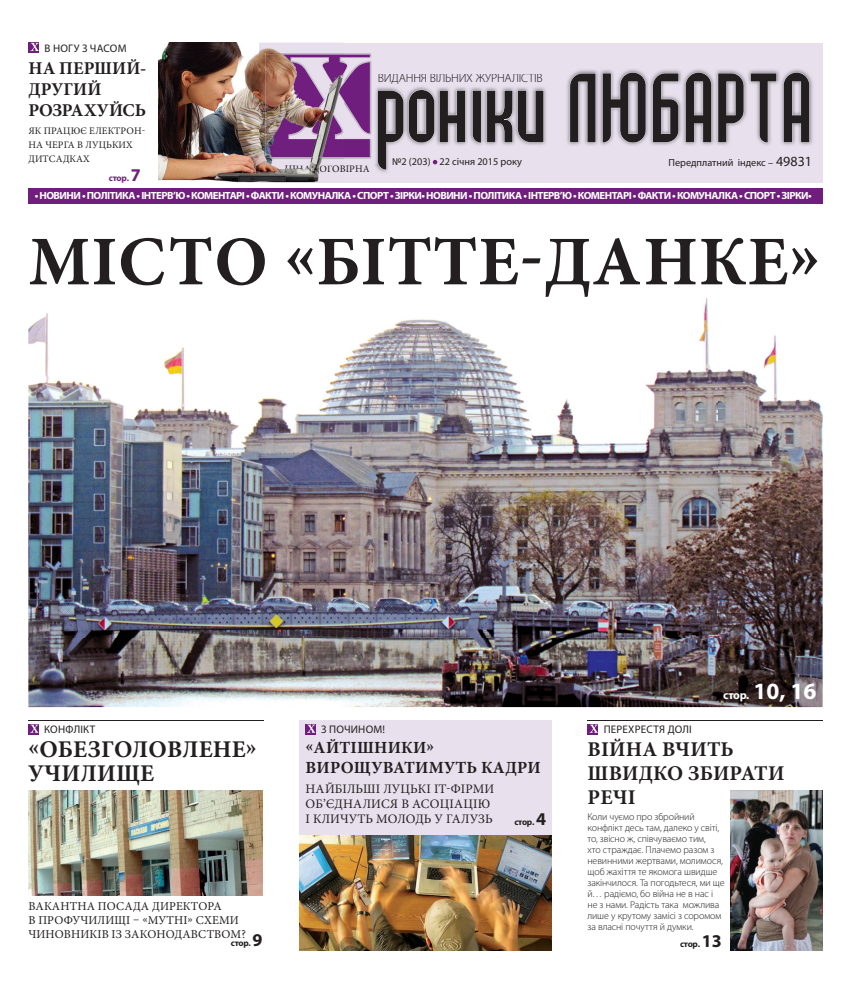
<style>
.page{position:relative;width:851px;height:993px;background:#fff}
.page>*{position:absolute;margin:0;border:0;box-sizing:border-box;transform-origin:0 0}
.t1{font:700 69.8px "Minion Pro";letter-spacing:.01em;color:#231f20}
.t2{font:700 24px/24px "Minion Pro";letter-spacing:.01em;color:#231f20}
.t3{font:700 21px/24px "Minion Pro";letter-spacing:.01em;color:#231f20}
.t4{font:700 18px/21px "Minion Pro";letter-spacing:.005em;color:#231f20}
.t5{font:700 17px/20px "Minion Pro";letter-spacing:.01em;color:#231f20}
.t6{font:13px/15px "Minion Pro";letter-spacing:.01em;color:#231f20}
.t7{font:300 12.3px "Myriad Pro";letter-spacing:-.02em;color:#231f20}
.t8{font:12px/14px "Minion Pro";letter-spacing:.01em;color:#231f20}
.t9{font:700 11.7px "Myriad Pro";color:#fff}
.t10{font:11px "Myriad Pro";letter-spacing:.02em;color:#231f20}
.t11{font:700 10.4px "Myriad Pro";letter-spacing:-.05em;color:#fff;scale:1.04 1}
.t12{font:10.3px "Myriad Pro";color:#231f20}
.t13{font:300 10px/11px "Myriad Pro";letter-spacing:-.005em;color:#231f20}
.t14{font:10px/14px "Minion Pro";letter-spacing:.01em;color:#231f20}
.t15{font:10px "Minion Pro";letter-spacing:.01em;color:#1e161c}
.t16{font:700 9px "Myriad Pro";letter-spacing:-.03em;color:#231f20}
.t17{font:700 9px "Myriad Pro";color:#701e7d}
.s1{font-size:18px}
.s2{color:#aeaba4}
.s3{color:#5d5b61}
.s4{color:#231f20}
.s5{font-size:14px}
.s6{font-size:23.4px}
</style>
<div class="page">
<div style="left:259px;top:43px;width:563px;height:139px;background:#e8e0ec"></div>
<img style="left:375px;top:69px;width:438px;height:103px">
<svg style="left:377px;top:72px;width:432px;height:98px"></svg>
<img style="left:344px;top:53px;width:28px;height:106px">
<img style="left:375px;top:69px;width:1px;height:95px">
<svg style="left:344px;top:54px;width:26px;height:103px"></svg>
<svg style="left:432px;top:160px;width:5px;height:4px"></svg>
<div style="left:28px;top:43px;width:11px;height:10px;background:#701e7d"></div>
<svg style="left:31px;top:43px;width:8px;height:8px"></svg>
<hr style="left:28px;top:720px;width:235px;height:1px;background:#231f20">
<hr style="left:587px;top:720px;width:235px;height:1px;background:#231f20">
<div style="left:299px;top:720px;width:253px;height:230px;background:#e8e0ec"></div>
<svg style="left:28px;top:724px;width:10px;height:10px"></svg>
<svg style="left:30px;top:724px;width:8px;height:8px"></svg>
<svg style="left:587px;top:724px;width:10px;height:10px"></svg>
<svg style="left:589px;top:724px;width:8px;height:8px"></svg>
<svg style="left:305px;top:724px;width:10px;height:10px"></svg>
<svg style="left:307px;top:724px;width:8px;height:8px"></svg>
<div style="left:28px;top:188px;width:794px;height:16px;background:#701e7d"></div>
<img style="left:28px;top:790px;width:234px;height:105px">
<img style="left:28px;top:298px;width:794px;height:408px">
<img style="left:159px;top:43px;width:185px;height:139px">
<img style="left:267px;top:54px;width:77px;height:103px">
<img style="left:285px;top:166px;width:59px;height:8px">
<img style="left:730px;top:790px;width:92px;height:160px">
<img style="left:299px;top:835px;width:253px;height:115px">
<p class="t10" style="left:45px;top:41px;width:83px">В НОГУ З ЧАСОМ</p>
<p class="t4" style="left:28px;top:57px;width:119px">НА ПЕРШИЙ-<br>ДРУГИЙ<br>РОЗРАХУЙСЬ</p>
<p class="t14" style="left:28px;top:124px;width:118px">ЯК ПРАЦЮЄ ЕЛЕКТРОН-<br>НА ЧЕРГА В ЛУЦЬКИХ<br>ДИТСАДКАХ</p>
<p class="t17" style="left:109px;top:172px;width:33px">стор. <span class="s1">7</span></p>
<p class="t7" style="left:377px;top:71px;width:166px">ВИДАННЯ ВІЛЬНИХ ЖУРНАЛІСТІВ</p>
<p class="t15" style="left:285px;top:163px;width:86px">ЦІНА <span class="s2">Д</span><span class="s3">О</span>ГОВ<span class="s4">ІРНА</span></p>
<p class="t12" style="left:392px;top:156px;width:131px">№2 (203) 22 січня 2015 року</p>
<p class="t12" style="left:668px;top:156px;width:145px">Передплатний індекс – <span class="s5">49831</span></p>
<p class="t11" style="left:35px;top:189px;width:748px">• НОВИНИ • ПОЛІТИКА • ІНТЕРВ’Ю • КОМЕНТАРІ • ФАКТИ • КОМУНАЛКА • СПОРТ • ЗІРКИ• НОВИНИ • ПОЛІТИКА • ІНТЕРВ’Ю • КОМЕНТАРІ • ФАКТИ • КОМУНАЛКА • СПОРТ • ЗІРКИ•</p>
<p class="t1" style="left:29px;top:219px;width:793px">МІСТО «БІТТЕ-ДАНКЕ»</p>
<p class="t9" style="left:723px;top:688px;width:95px">стор. <span class="s6">10, 16</span></p>
<p class="t10" style="left:44px;top:722px;width:52px">КОНФЛІКТ</p>
<p class="t10" style="left:321px;top:722px;width:65px">З ПОЧИНОМ!</p>
<p class="t10" style="left:603px;top:722px;width:90px">ПЕРЕХРЕСТЯ ДОЛІ</p>
<p class="t2" style="left:28px;top:736px;width:230px">«ОБЕЗГОЛОВЛЕНЕ»<br>УЧИЛИЩЕ</p>
<p class="t3" style="left:587px;top:736px;width:198px">ВІЙНА ВЧИТЬ<br>ШВИДКО ЗБИРАТИ<br>РЕЧІ</p>
<p class="t13" style="left:587px;top:810px;width:139px">Коли чуємо про збройний конфлікт десь там, далеко у світі, то, звісно ж, співчуваємо тим,<br>хто страждає. Плачемо разом з невинними жертвами, молимося, щоб жахіття те якомога швидше закінчилося. Та погодьтеся, ми ще й… радіємо, бо війна не в нас і не з нами. Радість така можлива лише у крутому замісі з соромом за власні почуття й думки.</p>
<p class="t5" style="left:305px;top:737px;width:237px">«АЙТІШНИКИ»<br>ВИРОЩУВАТИМУТЬ КАДРИ</p>
<p class="t6" style="left:305px;top:781px;width:190px">НАЙБІЛЬШІ ЛУЦЬКІ IT-ФІРМИ<br>ОБ’ЄДНАЛИСЯ В АСОЦІАЦІЮ<br>І КЛИЧУТЬ МОЛОДЬ У ГАЛУЗЬ</p>
<p class="t16" style="left:514px;top:816px;width:33px">стор. <span class="s1">4</span></p>
<p class="t8" style="left:28px;top:898px;width:219px">ВАКАНТНА ПОСАДА ДИРЕКТОРА<br>В ПРОФУЧИЛИЩІ – «МУТНІ» СХЕМИ<br>ЧИНОВНИКІВ ІЗ ЗАКОНОДАВСТВОМ?</p>
<p class="t16" style="left:231px;top:937px;width:33px">стор. <span class="s1">9</span></p>
<p class="t16" style="left:680px;top:938px;width:43px">стор. <span class="s1">13</span></p>
</div>
